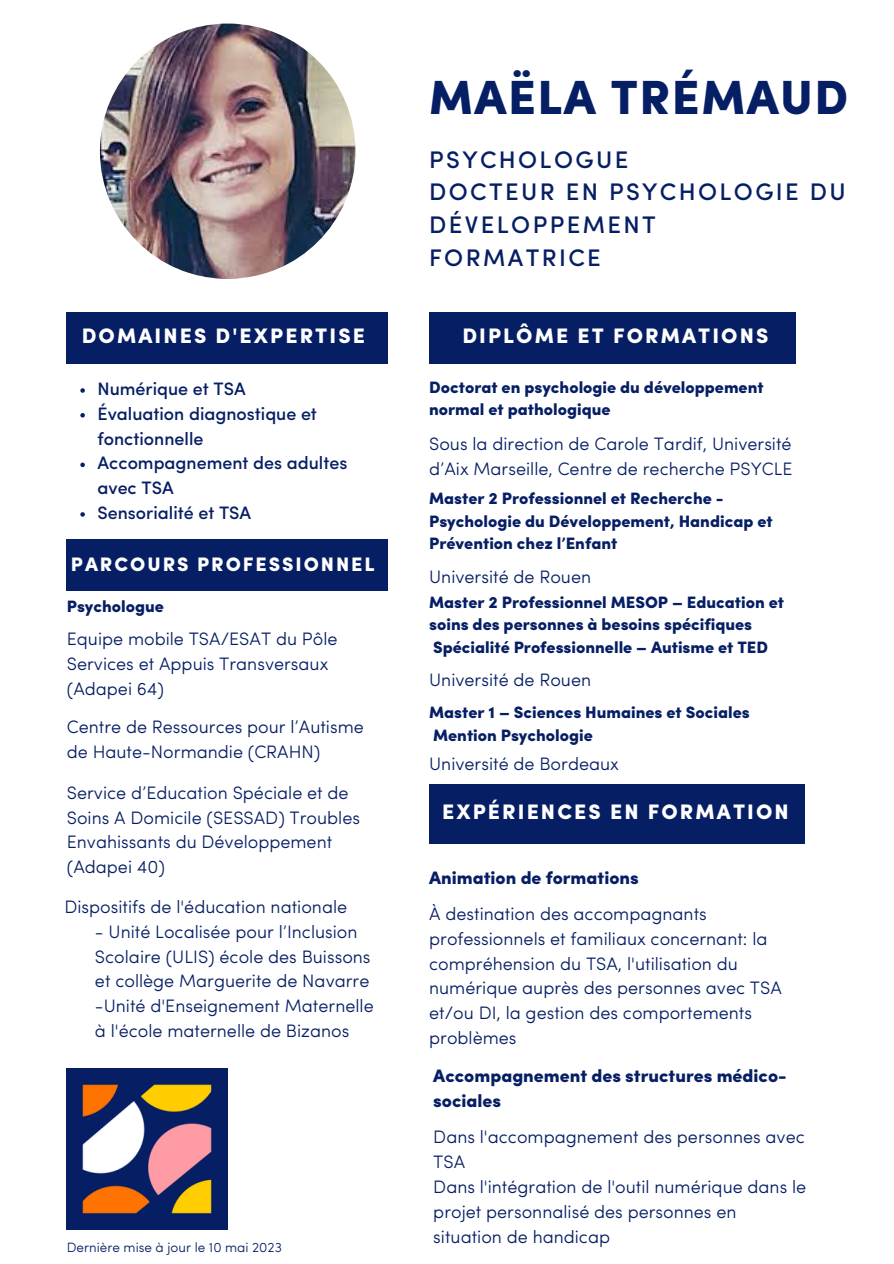
<style>
.page{position:relative;width:894px;height:1264px;background:#fff}
.page>*{position:absolute;margin:0;border:0;box-sizing:border-box;transform-origin:0 0}
.t1{font:900 48px "Sofia Pro";letter-spacing:.03em;color:#061e64}
.t2{font:500 24px/32.7px "Sofia Pro";letter-spacing:.1em;color:#061e64}
.t3{font:900 21px "Sofia Pro";letter-spacing:.1em;color:#fff}
.t4{font:900 19.5px "Sofia Pro";letter-spacing:.1em;color:#fff}
.t5{font:300 18px/24.8px "Sofia Pro";color:#061e64}
.t6{font:500 18px/24.8px "Sofia Pro";color:#061e64}
.t7{font:900 18px/24.8px "Sofia Pro";color:#061e64}
.t8{font:900 16.5px/22.5px "Sofia Pro";color:#061e64}
.t9{font:300 13.5px "Sofia Pro";color:#061e64}
</style>
<div class="page">
<svg style="left:80px;top:388px;width:5px;height:5px"></svg>
<svg style="left:80px;top:413px;width:5px;height:4px"></svg>
<svg style="left:80px;top:462px;width:5px;height:5px"></svg>
<svg style="left:80px;top:512px;width:5px;height:4px"></svg>
<div style="left:429px;top:312px;width:366px;height:52px;background:#061e64"></div>
<div style="left:429px;top:783px;width:375px;height:60px;background:#061e64"></div>
<img style="left:100px;top:24px;width:255px;height:255px;border-radius:50%">
<img style="left:67px;top:1068px;width:161px;height:161px">
<div style="left:67px;top:312px;width:321px;height:52px;background:#061e64"></div>
<div style="left:67px;top:538px;width:321px;height:52px;background:#061e64"></div>
<p class="t3" style="left:82px;top:327px;width:285px">DOMAINES D'EXPERTISE</p>
<p class="t6" style="left:97px;top:378px;width:150px">Numérique et TSA</p>
<p class="t6" style="left:97px;top:403px;width:221px">Évaluation diagnostique et fonctionnelle</p>
<p class="t6" style="left:97px;top:452px;width:251px">Accompagnement des adultes avec TSA</p>
<p class="t6" style="left:97px;top:502px;width:155px">Sensorialité et TSA</p>
<p class="t4" style="left:71px;top:556px;width:305px">PARCOURS PROFESSIONNEL</p>
<p class="t8" style="left:67px;top:596px;width:99px">Psychologue</p>
<p class="t5" style="left:67px;top:628px;width:272px">Equipe mobile TSA/ESAT du Pôle<br>Services et Appuis Transversaux (Adapei 64)</p>
<p class="t5" style="left:67px;top:716px;width:298px">Centre de Ressources pour l’Autisme de Haute-Normandie (CRAHN)</p>
<p class="t5" style="left:67px;top:782px;width:295px">Service d’Education Spéciale et de<br>Soins A Domicile (SESSAD) Troubles<br>Envahissants du Développement (Adapei 40)</p>
<p class="t5" style="left:64px;top:896px;width:284px">Dispositifs de l'éducation nationale</p>
<p class="t5" style="left:95px;top:921px;width:277px">- Unité Localisée pour l’Inclusion<br>Scolaire (ULIS) école des Buissons et collège Marguerite de Navarre</p>
<p class="t5" style="left:95px;top:995px;width:280px">-Unité d'Enseignement Maternelle à l'école maternelle de Bizanos</p>
<p class="t9" style="left:67px;top:1241px;width:216px">Dernière mise à jour le 10 mai 2023</p>
<p class="t1" style="left:429px;top:78px;width:420px">MAËLA TRÉMAUD</p>
<p class="t2" style="left:429px;top:145px;width:200px">PSYCHOLOGUE</p>
<p class="t2" style="left:429px;top:178px;width:418px">DOCTEUR EN PSYCHOLOGIE DU<br>DÉVELOPPEMENT</p>
<p class="t2" style="left:429px;top:243px;width:173px">FORMATRICE</p>
<p class="t3" style="left:462px;top:327px;width:307px">DIPLÔME ET FORMATIONS</p>
<p class="t8" style="left:429px;top:377px;width:336px">Doctorat en psychologie du développement normal et pathologique</p>
<p class="t5" style="left:429px;top:433px;width:365px">Sous la direction de Carole Tardif, Université d’Aix Marseille, Centre de recherche PSYCLE</p>
<p class="t8" style="left:429px;top:489px;width:345px">Master 2 Professionnel et Recherche -<br>Psychologie du Développement, Handicap et<br>Prévention chez l’Enfant</p>
<p class="t5" style="left:429px;top:566px;width:163px">Université de Rouen</p>
<p class="t8" style="left:429px;top:592px;width:356px">Master 2 Professionnel MESOP – Education et soins des personnes à besoins spécifiques<br>Spécialité Professionnelle – Autisme et TED</p>
<p class="t5" style="left:429px;top:669px;width:163px">Université de Rouen</p>
<p class="t8" style="left:429px;top:702px;width:322px">Master 1 – Sciences Humaines et Sociales<br>Mention Psychologie</p>
<p class="t5" style="left:429px;top:753px;width:191px">Université de Bordeaux</p>
<p class="t3" style="left:442px;top:803px;width:348px">EXPÉRIENCES EN FORMATION</p>
<p class="t7" style="left:429px;top:866px;width:211px">Animation de formations</p>
<p class="t5" style="left:429px;top:903px;width:354px">À destination des accompagnants professionnels et familiaux concernant: la compréhension du TSA, l'utilisation du numérique auprès des personnes avec TSA et/ou DI, la gestion des comportements problèmes</p>
<p class="t7" style="left:433px;top:1065px;width:355px">Accompagnement des structures médico&shy;sociales</p>
<p class="t5" style="left:433px;top:1126px;width:373px">Dans l'accompagnement des personnes avec<br>TSA</p>
<p class="t5" style="left:433px;top:1176px;width:374px">Dans l'intégration de l'outil numérique dans le projet personnalisé des personnes en situation de handicap</p>
</div>
